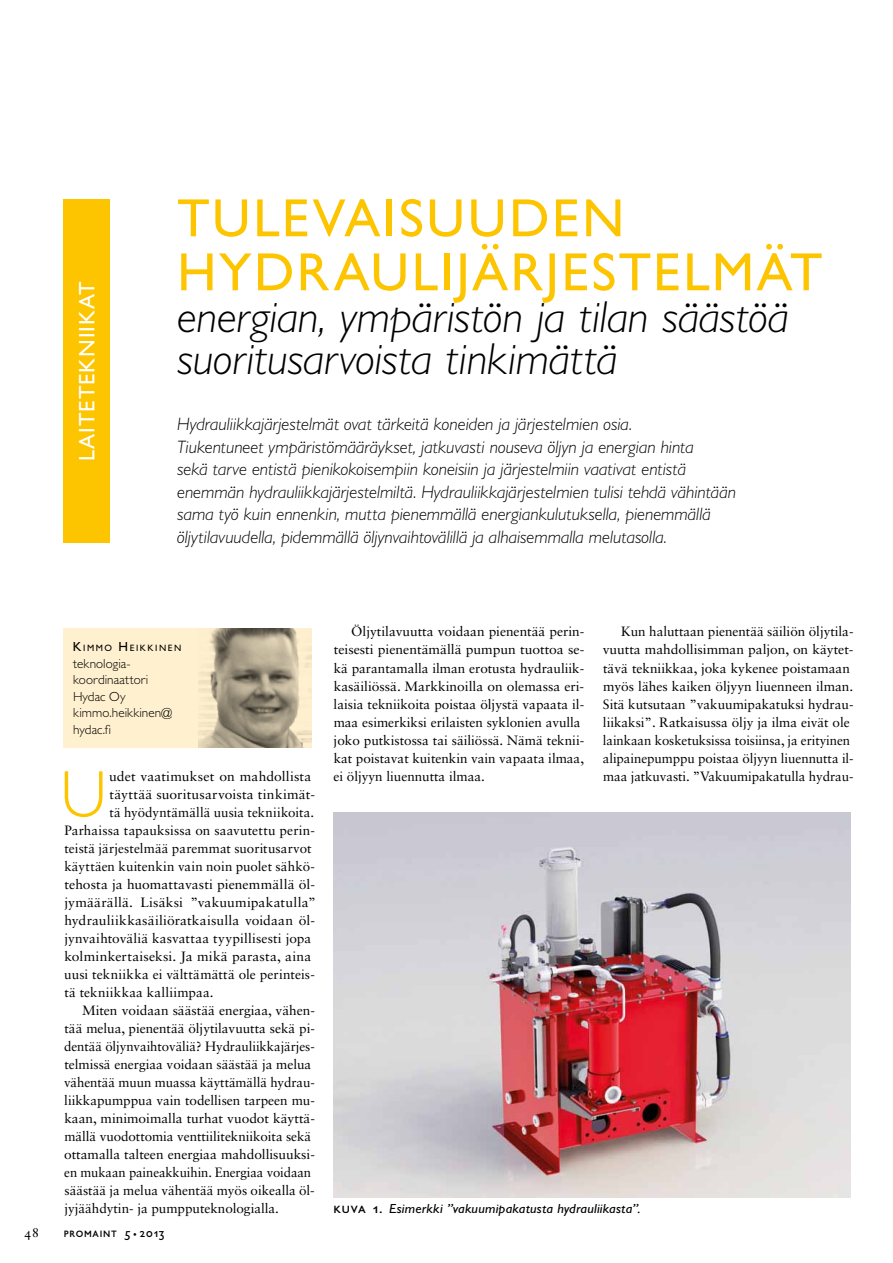
<style>
.page{position:relative;width:893px;height:1263px;background:#fff}
.page>*{position:absolute;margin:0;border:0;box-sizing:border-box;transform-origin:0 0}
.t1{font:300 66.3px "Gill Sans MT Std";color:#fdc400}
.t2{font:500 54px/54px "Gill Sans MT Std";letter-spacing:.185em;color:#fdc400}
.t3{font:italic 300 45px/42px "Gill Sans MT Std";color:#000}
.t4{font:500 22.5px "Gill Sans MT Std";color:#fff}
.t5{font:italic 300 18px/22.5px "Gill Sans MT Std";color:#000}
.t6{font:13.5px/18px "Sabon LT Std";letter-spacing:-.005em;color:#000}
.t7{font:13.5px "Sabon LT Std";letter-spacing:.015em;color:#000}
.t8{font:13.5px "Sabon LT Std";letter-spacing:.02em;color:#000}
.t9{font:300 13.2px/16.5px "Gill Sans MT Std";letter-spacing:.005em;color:#000}
.t10{font:italic 500 13.2px "Gill Sans MT Std";letter-spacing:.01em;color:#000;scale:1.07 1}
.t11{font:500 13.2px "Gill Sans MT Std";letter-spacing:.055em;color:#000}
.t12{font:500 9.3px "Gill Sans MT Std";letter-spacing:.165em;color:#000}
.s1{font-size:13.2px}
.s2{font-size:10.5px}
.s3{font-style:normal;font-size:15px}
</style>
<div class="page">
<div style="left:64px;top:199px;width:46px;height:344px;background:#fdc400"></div>
<div style="left:64px;top:628px;width:248px;height:119px;background:#fff0cf"></div>
<img style="left:198px;top:628px;width:114px;height:119px">
<img style="left:333px;top:813px;width:517px;height:385px">
<h3 class="t4" style="left:74px;top:461px;width:182px;rotate:-90deg">LAITETEKNIIKAT</h3>
<h2 class="t2" style="left:177px;top:191px;width:164px">TULEVAIS</h2>
<h2 class="t2" style="left:177px;top:191px;width:647px;text-indent:249px">UUDEN<br>HYDRAULI-JÄRJESTELMÄT</h2>
<h3 class="t3" style="left:177px;top:295px;width:613px">energian, ympäristön ja tilan säästöä suoritusarvoista tinkimättä</h3>
<p class="t5" style="left:177px;top:413px;width:560px">Hydrauliikkajärjestelmät ovat tärkeitä koneiden ja järjestelmien osia.<br>Tiukentuneet ympäristömääräykset, jatkuvasti nouseva öljyn ja energian hinta<br>sekä tarve entistä pienikokoisempiin koneisiin ja järjestelmiin vaativat entistä enemmän hydrauliikkajärjestelmiltä. Hydrauliikkajärjestelmien tulisi tehdä vähintään sama työ kuin ennenkin, mutta pienemmällä energiankulutuksella, pienemmällä öljytilavuudella, pidemmällä öljynvaihtovälillä ja alhaisemmalla melutasolla.</p>
<p class="t12" style="left:73px;top:642px;width:110px"><span class="s1">K</span>IMM O <span class="s1">H</span>EIKKINEN</p>
<p class="t9" style="left:73px;top:655px;width:101px">teknologia&shy;koordinaattori<br>Hydac Oy kimmo.heikkinen@ hydac.fi</p>
<h1 class="t1" style="left:64px;top:754px;width:21px">U</h1>
<p class="t6" style="left:109px;top:767px;width:204px">udet vaatimukset on mahdollista</p>
<p class="t7" style="left:109px;top:786px;width:207px">täyttää suoritusarvoista tinkimät-</p>
<p class="t6" style="left:109px;top:803px;width:206px">tä hyödyntämällä uusia tekniikoita.</p>
<p class="t6" style="left:64px;top:821px;width:252px">Parhaissa tapauksissa on saavutettu perin-</p>
<p class="t6" style="left:64px;top:839px;width:249px">teistä järjestelmää paremmat suoritusarvot</p>
<p class="t6" style="left:64px;top:857px;width:252px">käyttäen kuitenkin vain noin puolet sähkö-</p>
<p class="t6" style="left:64px;top:875px;width:252px">tehosta ja huomattavasti pienemmällä öl-</p>
<p class="t6" style="left:64px;top:893px;width:253px">jymäärällä. Lisäksi ”vakuumipakatulla”</p>
<p class="t6" style="left:64px;top:911px;width:252px">hydrauliikkasäiliöratkaisulla voidaan öl-</p>
<p class="t6" style="left:64px;top:929px;width:249px">jynvaihtoväliä kasvattaa tyypillisesti jopa</p>
<p class="t6" style="left:64px;top:947px;width:248px">kolminkertaiseksi. Ja mikä parasta, aina</p>
<p class="t6" style="left:64px;top:965px;width:252px">uusi tekniikka ei välttämättä ole perinteis-</p>
<p class="t8" style="left:64px;top:984px;width:151px">tä tekniikkaa kalliimpaa.</p>
<p class="t6" style="left:82px;top:1001px;width:234px">Miten voidaan säästää energiaa, vähen-</p>
<p class="t6" style="left:64px;top:1019px;width:252px">tää melua, pienentää öljytilavuutta sekä pi-</p>
<p class="t6" style="left:64px;top:1037px;width:252px">dentää öljynvaihtoväliä? Hydrauliikkajärjes-</p>
<p class="t6" style="left:64px;top:1055px;width:248px">telmissä energiaa voidaan säästää ja melua</p>
<p class="t6" style="left:64px;top:1073px;width:252px">vähentää muun muassa käyttämällä hydrau-</p>
<p class="t6" style="left:64px;top:1091px;width:252px">liikkapumppua vain todellisen tarpeen mu-</p>
<p class="t6" style="left:64px;top:1109px;width:252px">kaan, minimoimalla turhat vuodot käyttä-</p>
<p class="t6" style="left:64px;top:1127px;width:248px">mällä vuodottomia venttiilitekniikoita sekä</p>
<p class="t6" style="left:64px;top:1145px;width:252px">ottamalla talteen energiaa mahdollisuuksi-</p>
<p class="t6" style="left:64px;top:1163px;width:248px">en mukaan paineakkuihin. Energiaa voidaan</p>
<p class="t6" style="left:65px;top:1181px;width:252px">säästää ja melua vähentää myös oikealla öl-</p>
<p class="t6" style="left:64px;top:1199px;width:216px">jyjäähdytin- ja pumpputeknologialla.</p>
<p class="t6" style="left:24px;top:1223px;width:17px">48</p>
<p class="t11" style="left:64px;top:1225px;width:102px">PROMAINT 5 <span class="s2">•</span> 2013</p>
<p class="t6" style="left:334px;top:623px;width:252px;text-indent:18px">Öljytilavuutta voidaan pienentää perin&shy;teisesti pienentämällä pumpun tuottoa se&shy;kä parantamalla ilman erotusta hydrauliik&shy;kasäiliössä. Markkinoilla on olemassa eri&shy;laisia tekniikoita poistaa öljystä vapaata il&shy;maa esimerkiksi erilaisten syklonien avulla joko putkistossa tai säiliössä. Nämä teknii&shy;kat poistavat kuitenkin vain vapaata ilmaa, ei öljyyn liuennutta ilmaa.</p>
<p class="t6" style="left:603px;top:623px;width:252px;text-indent:18px">Kun haluttaan pienentää säiliön öljytila&shy;vuutta mahdollisimman paljon, on käytet&shy;tävä tekniikkaa, joka kykenee poistamaan myös lähes kaiken öljyyn liuenneen ilman.<br>Sitä kutsutaan ”vakuumipakatuksi hydrau&shy;liikaksi”. Ratkaisussa öljy ja ilma eivät ole lainkaan kosketuksissa toisiinsa, ja erityinen alipainepumppu poistaa öljyyn liuennutta il&shy;maa jatkuvasti. ”Vakuumipakatulla hydrau-</p>
<p class="t10" style="left:333px;top:1200px;width:289px"><span class="s3">KUVA 1.</span> Esimerkki ”vakuumipakatusta hydrauliikasta”.</p>
</div>
